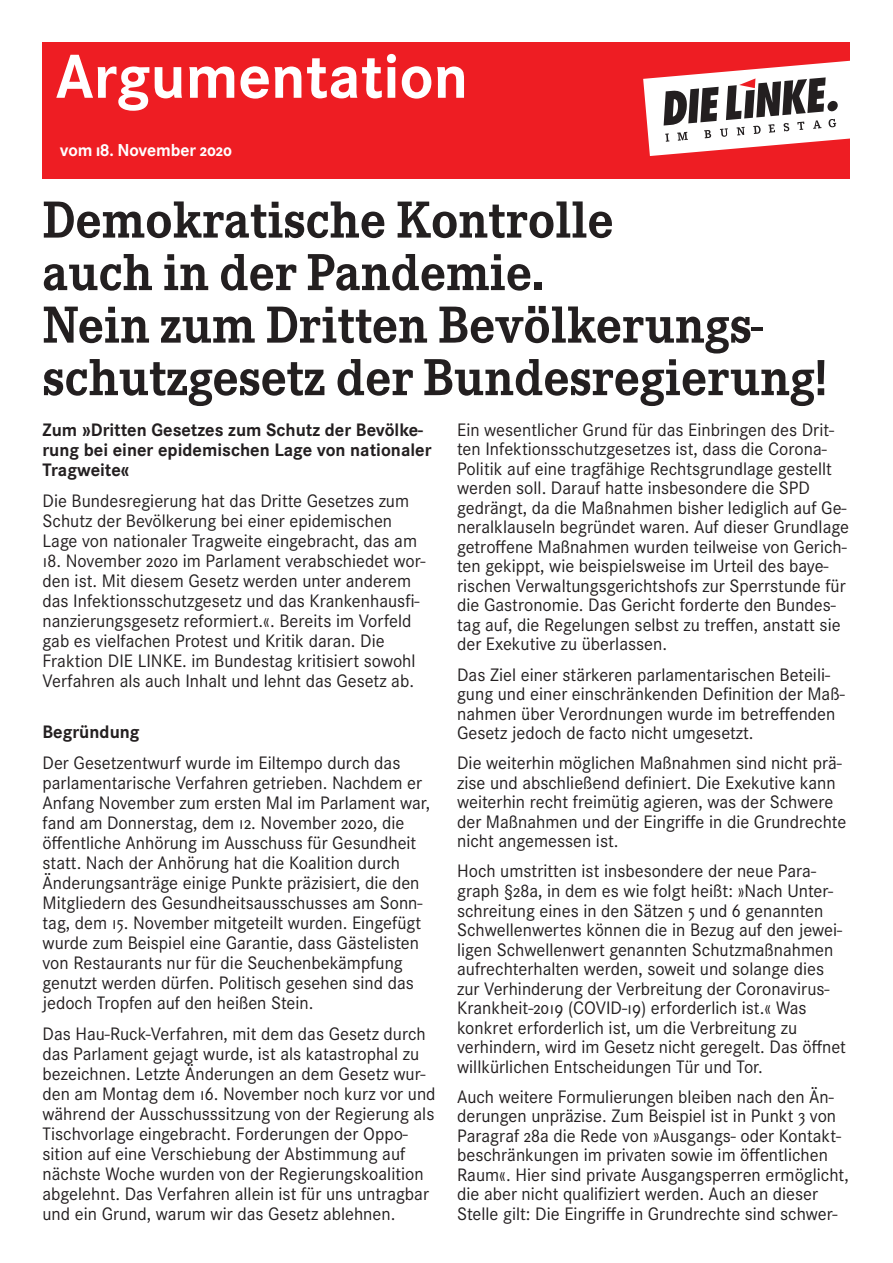
<style>
.page{position:relative;width:893px;height:1263px;background:#fff}
.page>*{position:absolute;margin:0;border:0;box-sizing:border-box;transform-origin:0 0}
.t1{font:700 64.5px "Corporate S";color:#fff}
.t2{font:700 54px/52.5px "Corporate E";color:#231f20;scale:.95 1}
.t3{font:18.75px/19.5px "Corporate S";color:#231f20}
.t4{font:700 18.75px/20.1px "Corporate S";color:#231f20}
.t5{font:700 18px "Corporate S";color:#fff}
</style>
<div class="page">
<div style="left:43px;top:43px;width:807px;height:136px;background:#ee1d23"></div>
<svg style="left:643px;top:61px;width:207px;height:95px"></svg>
<h1 class="t1" style="left:56px;top:39px;width:414px">Argumentation</h1>
<p class="t5" style="left:60px;top:140px;width:174px">vom 18. November 2020</p>
<h2 class="t2" style="left:43px;top:194px;width:827px">Demokratische Kontrolle<br>auch in der Pandemie.<br>Nein zum Dritten Bevölkerungs&shy;schutzgesetz der Bundesregierung!</h2>
<p class="t4" style="left:43px;top:420px;width:391px">Zum »Dritten Gesetzes zum Schutz der Bevölke&shy;rung bei einer epidemischen Lage von nationaler<br>Tragweite«</p>
<p class="t3" style="left:43px;top:490px;width:376px;line-height:20.1px">Die Bundesregierung hat das Dritte Gesetzes zum<br>Schutz der Bevölkerung bei einer epidemischen<br>Lage von nationaler Tragweite eingebracht, das am</p>
<p class="t3" style="left:43px;top:551px;width:384px;line-height:20.1px">18. November 2020 im Parlament verabschiedet wor&shy;den ist. Mit diesem Gesetz werden unter anderem das Infektionsschutzgesetz und das Krankenhausfi&shy;nanzierungsgesetz reformiert.«. Bereits im Vorfeld gab es vielfachen Protest und Kritik daran. Die Fraktion DIE LINKE. im Bundestag kritisiert sowohl Verfahren als auch Inhalt und lehnt das Gesetz ab.</p>
<p class="t4" style="left:43px;top:722px;width:99px">Begründung</p>
<p class="t3" style="left:43px;top:752px;width:389px;line-height:20.1px">Der Gesetzentwurf wurde im Eiltempo durch das parlamentarische Verfahren getrieben. Nachdem er Anfang November zum ersten Mal im Parlament war, fand am Donnerstag, dem 12. November 2020, die öffentliche Anhörung im Ausschuss für Gesundheit statt. Nach der Anhörung hat die Koalition durch Änderungsanträge einige Punkte präzisiert, die den Mitgliedern des Gesundheitsausschusses am Sonn&shy;tag, dem 15. November mitgeteilt wurden. Eingefügt wurde zum Beispiel eine Garantie, dass Gästelisten von Restaurants nur für die Seuchenbekämpfung genutzt werden dürfen. Politisch gesehen sind das jedoch Tropfen auf den heißen Stein.</p>
<p class="t3" style="left:43px;top:1023px;width:395px;line-height:20.1px">Das Hau-Ruck-Verfahren, mit dem das Gesetz durch das Parlament gejagt wurde, ist als katastrophal zu bezeichnen. Letzte Änderungen an dem Gesetz wur&shy;den am Montag dem 16. November noch kurz vor und während der Ausschusssitzung von der Regierung als Tischvorlage eingebracht. Forderungen der Oppo&shy;sition auf eine Verschiebung der Abstimmung auf nächste Woche wurden von der Regierungskoalition abgelehnt. Das Verfahren allein ist für uns untragbar und ein Grund, warum wir das Gesetz ablehnen.</p>
<p class="t3" style="left:457px;top:420px;width:393px">Ein wesentlicher Grund für das Einbringen des Drit&shy;ten Infektionsschutzgesetzes ist, dass die Corona-Politik auf eine tragfähige Rechtsgrundlage gestellt werden soll. Darauf hatte insbesondere die SPD gedrängt, da die Maßnahmen bisher lediglich auf Ge&shy;neralklauseln begründet waren. Auf dieser Grundlage getroffene Maßnahmen wurden teilweise von Gerich&shy;ten gekippt, wie beispielsweise im Urteil des baye&shy;rischen Verwaltungsgerichtshofs zur Sperrstunde für die Gastronomie. Das Gericht forderte den Bundes&shy;tag auf, die Regelungen selbst zu treffen, anstatt sie der Exekutive zu überlassen.</p>
<p class="t3" style="left:457px;top:665px;width:389px">Das Ziel einer stärkeren parlamentarischen Beteili&shy;gung und einer einschränkenden Definition der Maß&shy;nahmen über Verordnungen wurde im betreffenden Gesetz jedoch de facto nicht umgesetzt.</p>
<p class="t3" style="left:457px;top:753px;width:391px">Die weiterhin möglichen Maßnahmen sind nicht prä&shy;zise und abschließend definiert. Die Exekutive kann weiterhin recht freimütig agieren, was der Schwere der Maßnahmen und der Eingriffe in die Grundrechte nicht angemessen ist.</p>
<p class="t3" style="left:457px;top:862px;width:390px">Hoch umstritten ist insbesondere der neue Para&shy;graph §28a, in dem es wie folgt heißt: »Nach Unter&shy;schreitung eines in den Sätzen 5 und 6 genannten Schwellenwertes können die in Bezug auf den jewei&shy;ligen Schwellenwert genannten Schutzmaßnahmen aufrechterhalten werden, soweit und solange dies zur Verhinderung der Verbreitung der Coronavirus-Krankheit-2019 (COVID-19) erforderlich ist.« Was konkret erforderlich ist, um die Verbreitung zu verhindern, wird im Gesetz nicht geregelt. Das öffnet willkürlichen Entscheidungen Tür und Tor.</p>
<p class="t3" style="left:457px;top:1087px;width:393px">Auch weitere Formulierungen bleiben nach den Än&shy;derungen unpräzise. Zum Beispiel ist in Punkt 3 von Paragraf 28a die Rede von »Ausgangs- oder Kontakt&shy;beschränkungen im privaten sowie im öffentlichen Raum«. Hier sind private Ausgangsperren ermöglicht, die aber nicht qualifiziert werden. Auch an dieser Stelle gilt: Die Eingriffe in Grundrechte sind schwer-</p>
</div>
